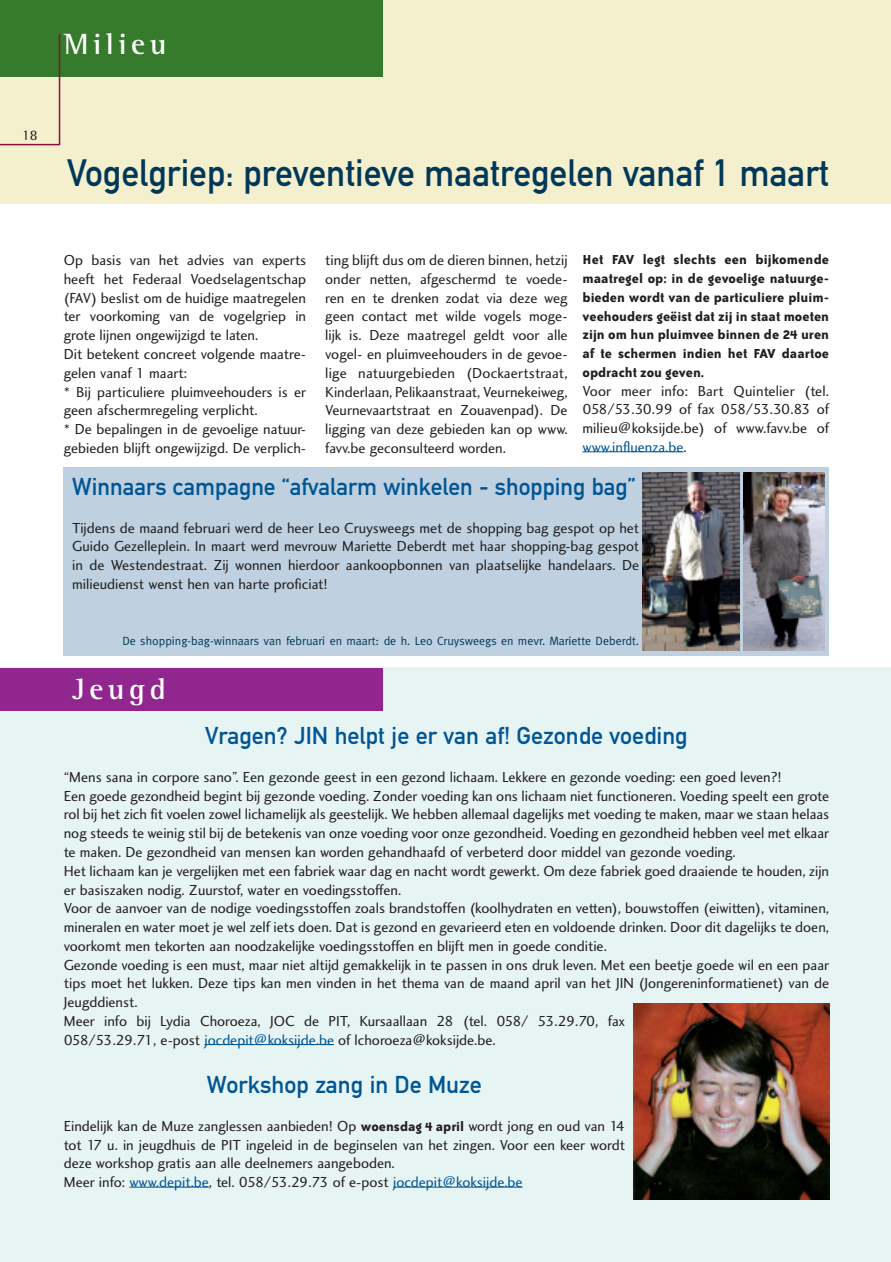
<style>
.page{position:relative;width:891px;height:1262px;background:#fff}
.page>*{position:absolute;margin:0;border:0;box-sizing:border-box;transform-origin:0 0}
.t1{font:37.5px "DIN Mittelschrift";color:#003859;scale:.95 1}
.t2{font:700 30px "Rotis Semi Serif";letter-spacing:.15em;color:#fff}
.t3{font:24px "DIN Mittelschrift";color:#005594}
.t4{font:15px/18.8px "Charlotte Sans Book Plain";color:#231f20}
.t5{font:700 15px/18.8px "Bailey Sans ITC";color:#231f20;text-align:justify}
.t6{font:15px "Rotis Semi Serif";color:#231f20}
.t7{font:12px "Meta";color:#003859}
.s1{color:#005595}
.s2{font-family:"Bailey Sans ITC";font-weight:700}
</style>
<div class="page">
<div style="left:0;top:0;width:891px;height:204px;background:#f4f0cd"></div>
<div style="left:0;top:0;width:383px;height:77px;background:#357b2b"></div>
<hr style="left:59px;top:34px;width:1px;height:111px;background:#8d0d3a">
<hr style="left:0;top:144px;width:60px;height:1px;background:#8d0d3a">
<hr style="left:583px;top:451px;width:100px;height:1px;background:#005595">
<div style="left:0;top:668px;width:891px;height:594px;background:#e6f4f4"></div>
<hr style="left:204px;top:1044px;width:130px;height:1px;background:#005595">
<hr style="left:129px;top:1186px;width:80px;height:1px;background:#005595">
<hr style="left:393px;top:1186px;width:130px;height:1px;background:#005595">
<div style="left:0;top:668px;width:383px;height:42px;background:#91268f"></div>
<div style="left:64px;top:468px;width:765px;height:188px;background:#bfd1e0"></div>
<img style="left:743px;top:472px;width:82px;height:179px">
<img style="left:643px;top:472px;width:96px;height:179px">
<img style="left:634px;top:1003px;width:195px;height:196px">
<h2 class="t2" style="left:64px;top:33px;width:104px">Milieu</h2>
<p class="t6" style="left:22px;top:130px;width:17px">18</p>
<h1 class="t1" style="left:67px;top:159px;width:804px">Vogelgriep: preventieve maatregelen vanaf 1 maart</h1>
<p class="t4" style="left:64px;top:252px;width:244px">Op basis van het advies van experts heeft het Federaal Voedselagentschap (FAV) beslist om de huidige maatregelen ter voorkoming van de vogelgriep in grote lijnen ongewijzigd te laten.<br>Dit betekent concreet volgende maatre&shy;gelen vanaf 1 maart:<br>* Bij particuliere pluimveehouders is er geen afschermregeling verplicht.<br>* De bepalingen in de gevoelige natuur&shy;gebieden blijft ongewijzigd. De verplich-</p>
<p class="t4" style="left:325px;top:252px;width:244px;text-align:justify">ting blijft dus om de dieren binnen, hetzij onder netten, afgeschermd te voede&shy;ren en te drenken zodat via deze weg geen contact met wilde vogels moge&shy;lijk is. Deze maatregel geldt voor alle vogel- en pluimveehouders in de gevoe&shy;lige natuurgebieden (Dockaertstraat, Kinderlaan, Pelikaanstraat, Veurnekeiweg, Veurnevaartstraat en Zouavenpad). De ligging van deze gebieden kan op www. favv.be geconsulteerd worden.</p>
<p class="t5" style="left:583px;top:251px;width:248px">Het FAV legt slechts een bijkomende maatregel op: in de gevoelige natuurge&shy;bieden wordt van de particuliere pluim&shy;veehouders geëist dat zij in staat moeten zijn om hun pluimvee binnen de 24 uren af te schermen indien het FAV daartoe opdracht zou geven.</p>
<p class="t4" style="left:583px;top:382px;width:248px;text-align:justify">Voor meer info: Bart Quintelier (tel.<br>058/53.30.99 of fax 058/53.30.83 of milieu@koksijde.be) of www.favv.be of <span class="s1">www.influenza.be</span>.</p>
<h3 class="t3" style="left:72px;top:478px;width:565px">Winnaars campagne “afvalarm winkelen - shopping bag”</h3>
<p class="t4" style="left:72px;top:519px;width:568px;text-align:justify">Tijdens de maand februari werd de heer Leo Cruysweegs met de shopping bag gespot op het Guido Gezelleplein. In maart werd mevrouw Mariette Deberdt met haar shopping-bag gespot in de Westendestraat. Zij wonnen hierdoor aankoopbonnen van plaatselijke handelaars. De milieudienst wenst hen van harte proficiat!</p>
<p class="t7" style="left:123px;top:636px;width:518px">De shopping-bag-winnaars van februari en maart: de h. Leo Cruysweegs en mevr. Mariette Deberdt.</p>
<h2 class="t2" style="left:72px;top:678px;width:95px">Jeugd</h2>
<h3 class="t3" style="left:205px;top:727px;width:484px">Vragen? JIN helpt je er van af! Gezonde voeding</h3>
<p class="t4" style="left:64px;top:769px;width:767px">“Mens sana in corpore sano”. Een gezonde geest in een gezond lichaam. Lekkere en gezonde voeding: een goed leven?!<br>Een goede gezondheid begint bij gezonde voeding. Zonder voeding kan ons lichaam niet functioneren. Voeding speelt een grote rol bij het zich fit voelen zowel lichamelijk als geestelijk. We hebben allemaal dagelijks met voeding te maken, maar we staan helaas nog steeds te weinig stil bij de betekenis van onze voeding voor onze gezondheid. Voeding en gezondheid hebben veel met elkaar te maken. De gezondheid van mensen kan worden gehandhaafd of verbeterd door middel van gezonde voeding.<br>Het lichaam kan je vergelijken met een fabriek waar dag en nacht wordt gewerkt. Om deze fabriek goed draaiende te houden, zijn er basiszaken nodig. Zuurstof, water en voedingsstoffen.<br>Voor de aanvoer van de nodige voedingsstoffen zoals brandstoffen (koolhydraten en vetten), bouwstoffen (eiwitten), vitaminen, mineralen en water moet je wel zelf iets doen. Dat is gezond en gevarieerd eten en voldoende drinken. Door dit dagelijks te doen, voorkomt men tekorten aan noodzakelijke voedingsstoffen en blijft men in goede conditie.<br>Gezonde voeding is een must, maar niet altijd gemakkelijk in te passen in ons druk leven. Met een beetje goede wil en een paar tips moet het lukken. Deze tips kan men vinden in het thema van de maand april van het JIN (Jongereninformatienet) van de Jeugddienst.<br>Meer info bij Lydia Choroeza, JOC de PIT, Kursaallaan 28 (tel. 058/ 53.29.70, fax<br>058/53.29.71, e-post <span class="s1">jocdepit@koksijde.be</span> of lchoroeza@koksijde.be.</p>
<h3 class="t3" style="left:207px;top:1076px;width:276px">Workshop zang in De Muze</h3>
<p class="t4" style="left:64px;top:1117px;width:563px">Eindelijk kan de Muze zanglessen aanbieden! Op <span class="s2">woensdag 4 april</span> wordt jong en oud van 14 tot 17 u. in jeugdhuis de PIT ingeleid in de beginselen van het zingen. Voor een keer wordt deze workshop gratis aan alle deelnemers aangeboden.<br>Meer info: <span class="s1">www.depit.be</span>, tel. 058/53.29.73 of e-post <span class="s1">jocdepit@koksijde.be</span></p>
</div>
